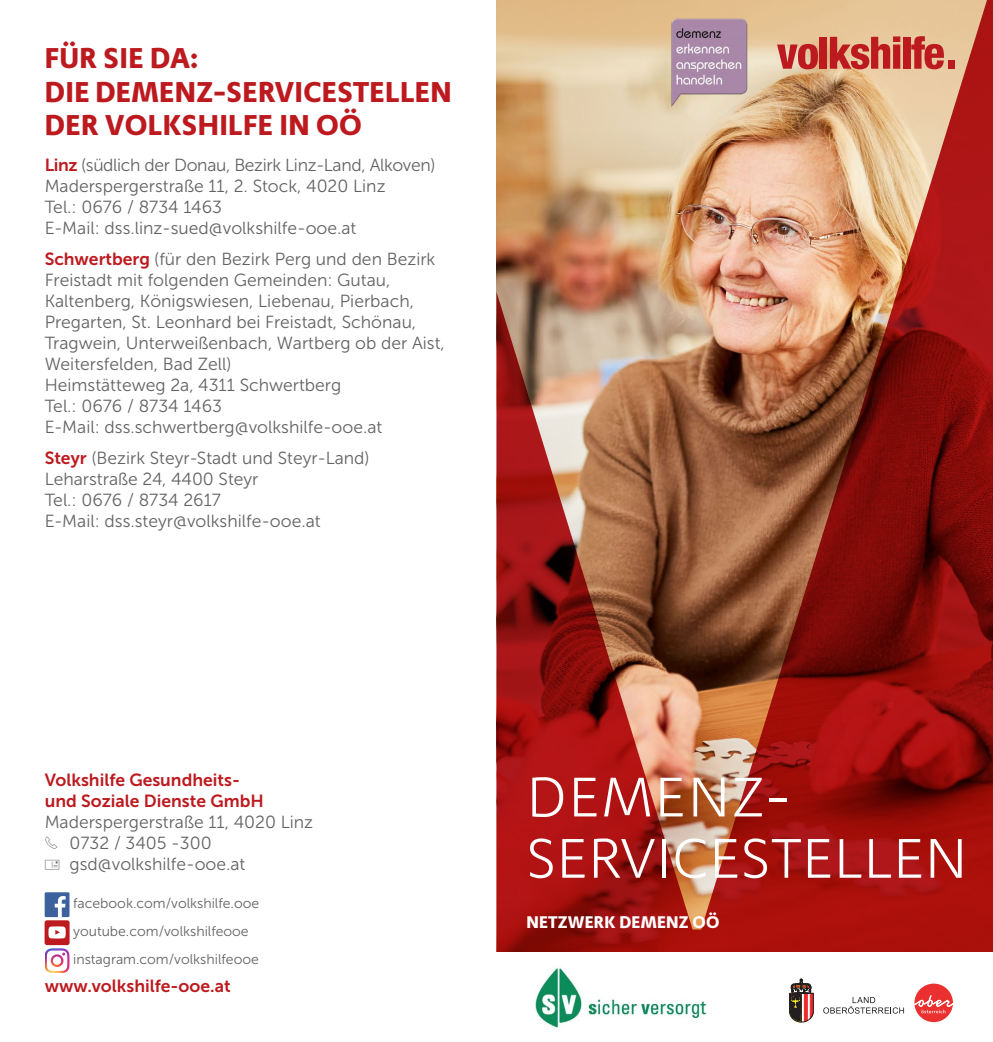
<style>
.page{position:relative;width:993px;height:1042px;background:#fff}
.page>*{position:absolute;margin:0;border:0;box-sizing:border-box;transform-origin:0 0}
.t1{font:300 57.75px/61.2px "Adagio Sans";letter-spacing:.005em;color:#fff}
.t2{font:700 29.75px/33.2px "Adagio Sans";letter-spacing:.01em;color:#bd1a1f}
.t3{font:17.5px/21px "Museo Sans 300";color:#636366}
.t4{font:17.5px/21px "Museo Sans 700";color:#bd1a1f}
.t5{font:700 17.5px "Adagio Sans";letter-spacing:.01em;color:#fff}
.t6{font:14px/28px "Museo Sans 300";color:#636366}
.s1{font-family:"Museo Sans 700";color:#bd1a1f}
</style>
<div class="page">
<div style="left:45px;top:892px;width:24px;height:25px;background:#3c619d"></div>
<svg style="left:55px;top:896px;width:11px;height:21px"></svg>
<div style="left:45px;top:920px;width:24px;height:25px;background:#bd1a1f;border-radius:2px"></div>
<svg style="left:48px;top:926px;width:18px;height:12px"></svg>
<img style="left:45px;top:963px;width:24px;height:10px">
<img style="left:45px;top:948px;width:24px;height:15px">
<img style="left:496px;top:0;width:496px;height:952px">
<svg style="left:776px;top:44px;width:41px;height:25px"></svg>
<div style="left:819px;top:37px;width:7px;height:32px;background:#bd1a1f"></div>
<svg style="left:829px;top:36px;width:71px;height:33px;background:#ce6253"></svg>
<div style="left:903px;top:37px;width:7px;height:32px;background:#bd1a1f"></div>
<svg style="left:910px;top:36px;width:33px;height:33px"></svg>
<div style="left:947px;top:61px;width:7px;height:8px;background:#bd1a1f"></div>
<img style="left:670px;top:18px;width:78px;height:90px">
<img style="left:535px;top:968px;width:172px;height:61px">
<svg style="left:914px;top:983px;width:38px;height:39px"></svg>
<svg style="left:789px;top:978px;width:24px;height:44px"></svg>
<svg style="left:823px;top:997px;width:80px;height:16px"></svg>
<h2 class="t2" style="left:45px;top:42px;width:408px">FÜR SIE DA:<br>DIE DEMENZ-SERVICESTELLEN<br>DER VOLKSHILFE IN OÖ</h2>
<p class="t3" style="left:45px;top:154px;width:392px"><span class="s1">Linz</span> (südlich der Donau, Bezirk Linz-Land, Alkoven)<br>Maderspergerstraße 11, 2. Stock, 4020 Linz<br>Tel.: 0676 / 8734 1463<br>E-Mail: dss.linz-sued@volkshilfe-ooe.at</p>
<p class="t3" style="left:45px;top:248px;width:401px"><span class="s1">Schwertberg</span> (für den Bezirk Perg und den Bezirk Freistadt mit folgenden Gemeinden: Gutau, Kaltenberg, Königswiesen, Liebenau, Pierbach, Pregarten, St. Leonhard bei Freistadt, Schönau, Tragwein, Unterweißenbach, Wartberg ob der Aist, Weitersfelden, Bad Zell)<br>Heimstätteweg 2a, 4311 Schwertberg<br>Tel.: 0676 / 8734 1463<br>E-Mail: dss.schwertberg@volkshilfe-ooe.at</p>
<p class="t3" style="left:45px;top:447px;width:326px"><span class="s1">Steyr</span> (Bezirk Steyr-Stadt und Steyr-Land)<br>Leharstraße 24, 4400 Steyr<br>Tel.: 0676 / 8734 2617<br>E-Mail: dss.steyr@volkshilfe-ooe.at</p>
<p class="t4" style="left:45px;top:770px;width:220px">Volkshilfe Gesundheits&shy;und Soziale Dienste GmbH</p>
<p class="t3" style="left:45px;top:812px;width:270px">Maderspergerstraße 11, 4020 Linz</p>
<p class="t3" style="left:69px;top:833px;width:177px;text-indent:-25px">✓ 0732 / 3405 -300 gsd@volkshilfe-ooe.at</p>
<p class="t6" style="left:73px;top:889px;width:187px">facebook.com/volkshilfe.ooe youtube.com/volkshilfeooe instagram.com/volkshilfeooe</p>
<p class="t4" style="left:45px;top:976px;width:187px">www.volkshilfe-ooe.at</p>
<h1 class="t1" style="left:526px;top:767px;width:442px">DEMENZ-<br>SERVICESTELLEN</h1>
<p class="t5" style="left:526px;top:911px;width:194px">NETZWERK DEMENZ OÖ</p>
</div>
